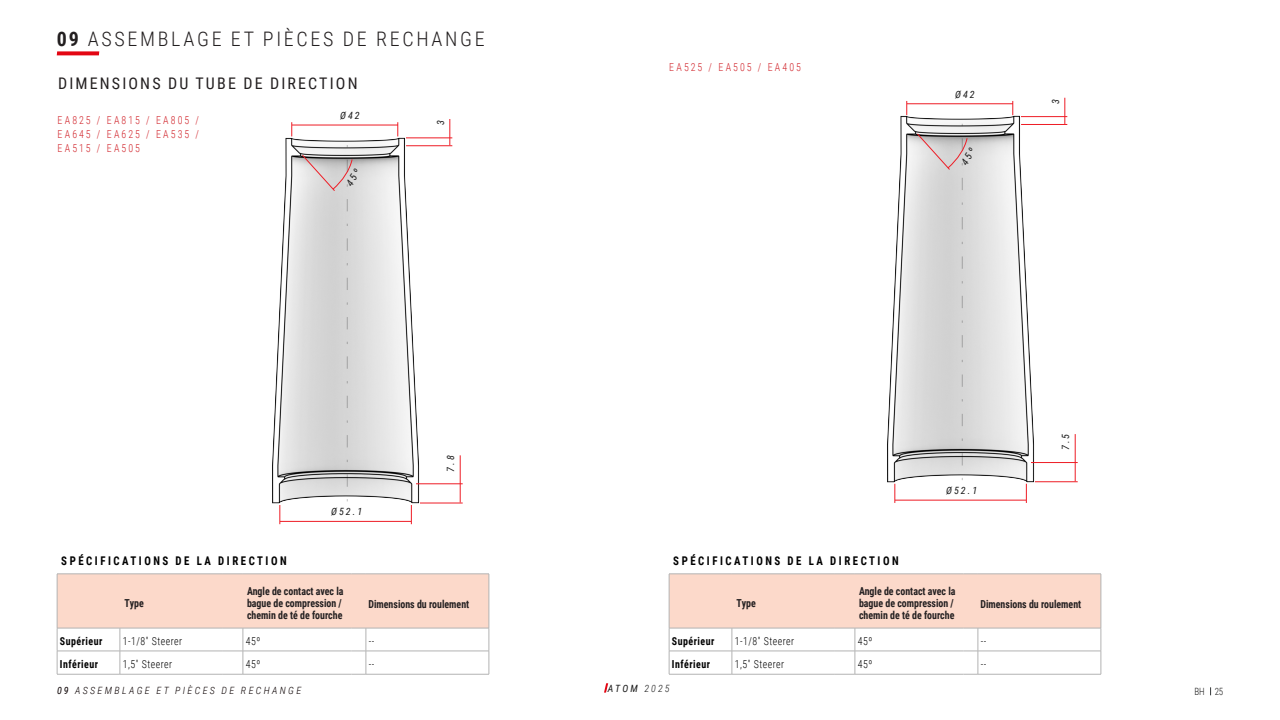
<style>
.page{position:relative;width:1280px;height:720px;background:#fff}
.page>*{position:absolute;margin:0;border:0;box-sizing:border-box;transform-origin:0 0}
.TITULOS_PRINCIPALES{font:300 20px "Roboto Condensed";letter-spacing:.135em;color:#231f20}
.TITULOS_SECUNDARIOS{font:16px "Roboto Condensed";letter-spacing:.135em;color:#231f20}
.HIGHLIGHTS{font:700 12px "Roboto Condensed";letter-spacing:.235em;color:#000;scale:.9 1}
.tablas{font:700 11px/12px "Roboto Condensed";color:#231f20;scale:.9 1}
.Texto_tabla{font:300 11px "Roboto Condensed";letter-spacing:.05em;color:#000;scale:.9 1}
.referencia_bici{font:300 11px/14px "Roboto Condensed";letter-spacing:.21em;color:#d1232a;text-align:justify;scale:.9 1}
.Texto_tabla-2{font:700 11px "Roboto Condensed";letter-spacing:.05em;color:#000;scale:.9 1}
.pie_gama{font:italic 10px "Roboto Condensed";letter-spacing:.2em;color:#1a1a1a}
.pie_gama-2{font:italic 300 10px "Roboto Condensed";letter-spacing:.235em;color:#0b0002}
.t1{font:300 10px "Roboto Condensed";color:#1a1a1a;scale:.9 1}
.s1{font-weight:700}
.s2{font-weight:400}
.s3{font-weight:300}
</style>
<div class="page">
<svg style="left:604px;top:683px;width:4px;height:10px"></svg>
<svg style="left:57px;top:51px;width:42px;height:4px"></svg>
<img style="left:272px;top:135px;width:170px;height:375px">
<img style="left:887px;top:114px;width:170px;height:374px">
<svg style="left:291px;top:122px;width:1px;height:14px"></svg>
<svg style="left:906px;top:101px;width:1px;height:14px"></svg>
<hr style="left:406px;top:137px;width:46px;height:1px;background:#ee1c25">
<hr style="left:1021px;top:116px;width:46px;height:1px;background:#ee1c25">
<hr style="left:416px;top:483px;width:47px;height:1px;background:#ee1c25">
<hr style="left:1031px;top:462px;width:47px;height:1px;background:#ee1c25">
<svg style="left:397px;top:122px;width:1px;height:14px"></svg>
<svg style="left:1012px;top:101px;width:1px;height:14px"></svg>
<hr style="left:406px;top:145px;width:46px;height:1px;background:#ee1c25">
<hr style="left:1021px;top:124px;width:46px;height:1px;background:#ee1c25">
<hr style="left:420px;top:503px;width:43px;height:1px;background:#ee1c25">
<hr style="left:1035px;top:481px;width:43px;height:1px;background:#ee1c25">
<hr style="left:292px;top:125px;width:106px;height:1px;background:#ee1c25">
<hr style="left:907px;top:103px;width:106px;height:1px;background:#ee1c25">
<svg style="left:449px;top:119px;width:1px;height:26px"></svg>
<svg style="left:1064px;top:98px;width:1px;height:26px"></svg>
<hr style="left:460px;top:455px;width:1px;height:48px;background:#ee1c25">
<hr style="left:1075px;top:434px;width:1px;height:47px;background:#ee1c25">
<svg style="left:411px;top:505px;width:1px;height:19px"></svg>
<svg style="left:1026px;top:484px;width:1px;height:19px"></svg>
<svg style="left:279px;top:505px;width:1px;height:19px"></svg>
<svg style="left:894px;top:484px;width:1px;height:19px"></svg>
<hr style="left:280px;top:521px;width:131px;height:1px;background:#ee1c25">
<hr style="left:895px;top:500px;width:131px;height:1px;background:#ee1c25">
<svg style="left:57px;top:574px;width:433px;height:101px"></svg>
<hr style="left:366px;top:674px;width:123px;height:1px;background:#b3b3b3">
<svg style="left:669px;top:574px;width:433px;height:101px"></svg>
<hr style="left:978px;top:674px;width:123px;height:1px;background:#b3b3b3">
<svg style="left:301px;top:135px;width:57px;height:366px"></svg>
<svg style="left:916px;top:114px;width:57px;height:366px"></svg>
<p class="TITULOS_PRINCIPALES" style="left:57px;top:25px;width:429px"><span class="s1">09</span> ASSEMBLAGE ET PIÈCES DE RECHANGE</p>
<p class="TITULOS_SECUNDARIOS" style="left:58px;top:73px;width:301px">DIMENSIONS DU TUBE DE DIRECTION</p>
<p class="pie_gama" style="left:340px;top:108px;width:21px">Ø42</p>
<p class="referencia_bici" style="left:58px;top:113px;width:159px">EA825 / EA815 / EA805 / EA645 / EA625 / EA535 / EA515 / EA505</p>
<p class="pie_gama" style="left:433px;top:125px;width:6px;rotate:-90deg">3</p>
<p class="HIGHLIGHTS" style="left:61px;top:553px;width:252px">SPÉCIFICATIONS DE LA DIRECTION</p>
<p class="pie_gama" style="left:331px;top:505px;width:32px">Ø52.1</p>
<p class="pie_gama" style="left:444px;top:472px;width:18px;rotate:-90deg">7.8</p>
<p class="tablas" style="left:124px;top:597px;width:23px">Type</p>
<p class="tablas" style="left:247px;top:585px;width:109px">Angle de contact avec la bague de compression / chemin de té de fourche</p>
<p class="tablas" style="left:368px;top:598px;width:113px">Dimensions du roulement</p>
<p class="Texto_tabla-2" style="left:60px;top:634px;width:49px">Supérieur</p>
<p class="Texto_tabla" style="left:123px;top:634px;width:68px">1-1/8" Steerer</p>
<p class="Texto_tabla" style="left:246px;top:634px;width:18px">45º</p>
<p class="Texto_tabla" style="left:369px;top:634px;width:8px">--</p>
<p class="Texto_tabla-2" style="left:60px;top:657px;width:44px">Inférieur</p>
<p class="Texto_tabla" style="left:123px;top:657px;width:57px">1,5" Steerer</p>
<p class="Texto_tabla" style="left:246px;top:657px;width:18px">45º</p>
<p class="Texto_tabla" style="left:369px;top:657px;width:8px">--</p>
<p class="pie_gama-2" style="left:57px;top:684px;width:246px"><span class="s2">09</span> ASSEMBLAGE ET PIÈCES DE RECHANGE</p>
<p class="referencia_bici" style="left:669px;top:60px;width:148px">EA525 / EA505 / EA405</p>
<p class="pie_gama" style="left:955px;top:87px;width:21px">Ø42</p>
<p class="pie_gama" style="left:1048px;top:104px;width:6px;rotate:-90deg">3</p>
<p class="HIGHLIGHTS" style="left:673px;top:553px;width:252px">SPÉCIFICATIONS DE LA DIRECTION</p>
<p class="pie_gama" style="left:946px;top:484px;width:32px">Ø52.1</p>
<p class="pie_gama" style="left:1059px;top:450px;width:18px;rotate:-90deg">7.5</p>
<p class="tablas" style="left:736px;top:597px;width:23px">Type</p>
<p class="tablas" style="left:859px;top:585px;width:109px">Angle de contact avec la bague de compression / chemin de té de fourche</p>
<p class="tablas" style="left:980px;top:598px;width:113px">Dimensions du roulement</p>
<p class="Texto_tabla-2" style="left:672px;top:634px;width:49px">Supérieur</p>
<p class="Texto_tabla" style="left:735px;top:634px;width:68px">1-1/8" Steerer</p>
<p class="Texto_tabla" style="left:858px;top:634px;width:18px">45º</p>
<p class="Texto_tabla" style="left:981px;top:634px;width:8px">--</p>
<p class="Texto_tabla-2" style="left:672px;top:657px;width:44px">Inférieur</p>
<p class="Texto_tabla" style="left:735px;top:657px;width:57px">1,5" Steerer</p>
<p class="Texto_tabla" style="left:858px;top:657px;width:18px">45º</p>
<p class="Texto_tabla" style="left:981px;top:657px;width:8px">--</p>
<p class="pie_gama" style="left:608px;top:682px;width:63px">ATOM <span class="s3">2025</span></p>
<p class="t1" style="left:1194px;top:685px;width:34px">BH 25</p>
</div>
